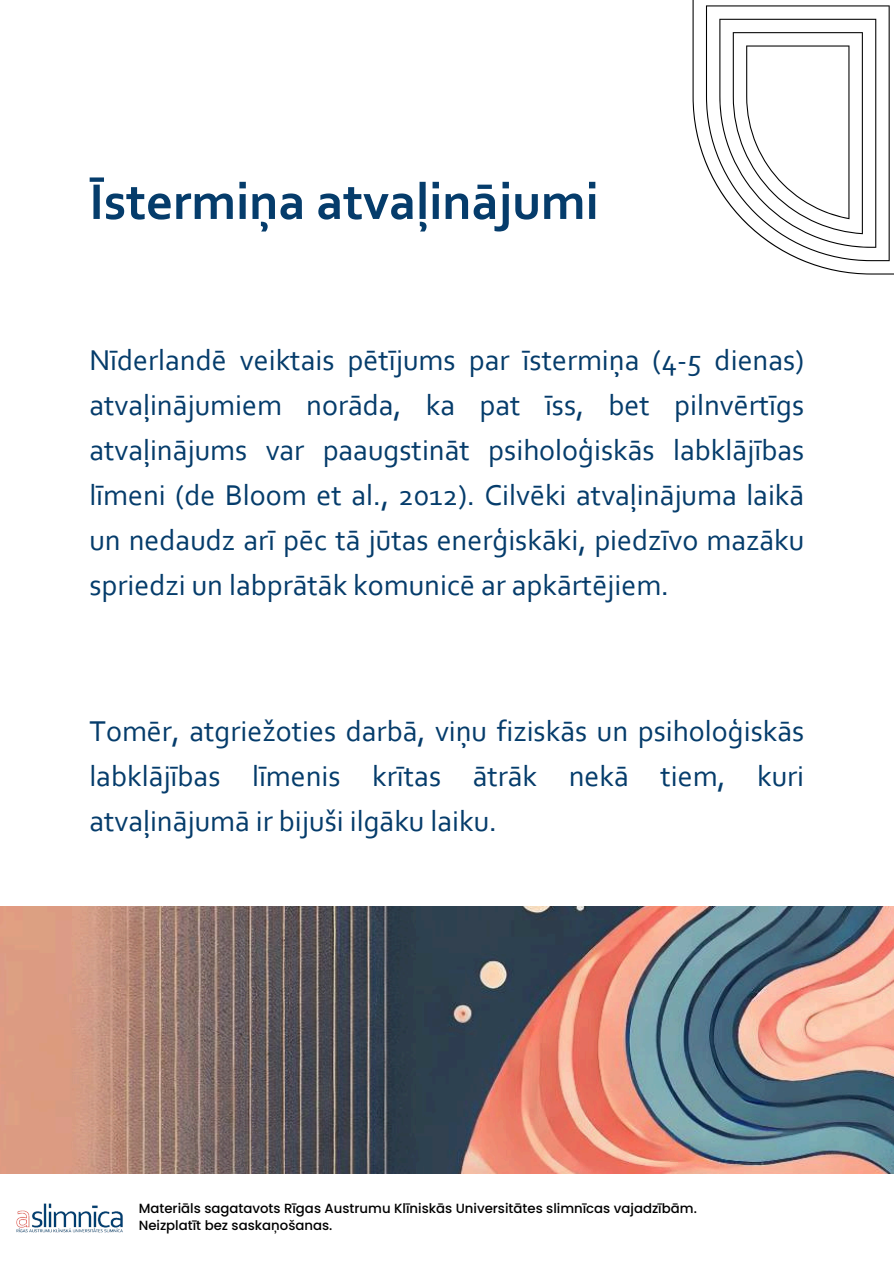
<style>
.page{position:relative;width:894px;height:1264px;background:#fff}
.page>*{position:absolute;margin:0;border:0;box-sizing:border-box;transform-origin:0 0}
.t1{font:700 52.5px "Corbel";color:#053c6b}
.t2{font:30px/45px "Corbel";color:#053c6b;text-align:justify}
.t3{font:500 13.35px "Poppins";color:#000}
</style>
<div class="page">
<img style="left:16px;top:1203px;width:107px;height:30px">
<svg style="left:692px;top:0;width:201px;height:274px"></svg>
<svg style="left:705px;top:5px;width:184px;height:256px"></svg>
<svg style="left:719px;top:19px;width:157px;height:229px"></svg>
<img style="left:0;top:906px;width:893px;height:267px">
<h1 class="t1" style="left:89px;top:180px;width:510px">Īstermiņa atvaļinājumi</h1>
<p class="t2" style="left:89px;top:340px;width:716px">Nīderlandē veiktais pētījums par īstermiņa (4-5 dienas) atvaļinājumiem norāda, ka pat īss, bet pilnvērtīgs atvaļinājums var paaugstināt psiholoģiskās labklājības līmeni (de Bloom et al., 2012). Cilvēki atvaļinājuma laikā un nedaudz arī pēc tā jūtas enerģiskāki, piedzīvo mazāku spriedzi un labprātāk komunicē ar apkārtējiem.</p>
<p class="t2" style="left:89px;top:711px;width:716px">Tomēr, atgriežoties darbā, viņu fiziskās un psiholoģiskās labklājības līmenis krītas ātrāk nekā tiem, kuri atvaļinājumā ir bijuši ilgāku laiku.</p>
<h2 class="t3" style="left:139px;top:1198px;width:559px">Materiāls sagatavots Rīgas Austrumu Klīniskās Universitātes slimnīcas vajadzībām.</h2>
<h2 class="t3" style="left:139px;top:1216px;width:195px">Neizplatīt bez saskaņošanas.</h2>
</div>
